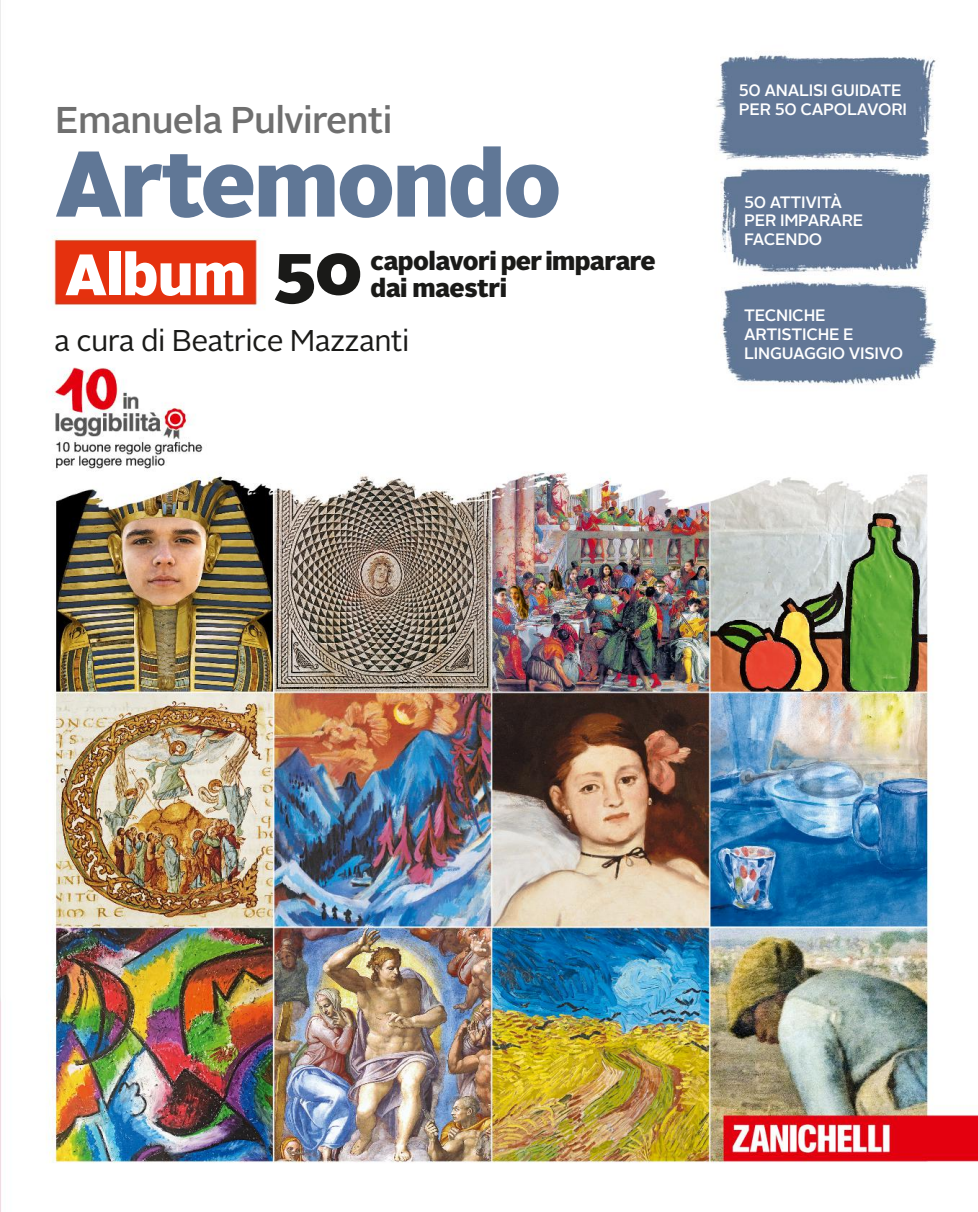
<style>
.page{position:relative;width:978px;height:1212px;background:#fff}
.page>*{position:absolute;margin:0;border:0;box-sizing:border-box;transform-origin:0 0}
.t1{font:900 93px "Alright Sans";letter-spacing:-.02em;color:#607796}
.t2{font:900 70.2px "Alright Sans";color:#1a1a18}
.t3{font:900 58.2px "Alright Sans";letter-spacing:-.01em;color:#fff}
.t4{font:500 37.2px "Alright Sans";letter-spacing:-.02em;color:#6f6f6f}
.t5{font:30px "Alright Sans";letter-spacing:-.02em;color:#1a1a18}
.t6{font:900 25.5px/26.7px "Alright Sans";letter-spacing:-.02em;color:#1a1a18}
.t7{font:500 16.5px/18.8px "Alright Sans";letter-spacing:-.015em;color:#fff}
</style>
<div class="page">
<img style="left:0;top:0;width:978px;height:1212px">
<h3 class="t4" style="left:55px;top:105px;width:339px">Emanuela Pulvirenti</h3>
<h1 class="t1" style="left:55px;top:146px;width:507px">Artemondo</h1>
<h3 class="t3" style="left:65px;top:251px;width:182px">Album</h3>
<h3 class="t6" style="left:370px;top:250px;width:287px">capolavori per imparare dai maestri</h3>
<h3 class="t5" style="left:54px;top:328px;width:357px">a cura di Beatrice Mazzanti</h3>
<h2 class="t2" style="left:273px;top:241px;width:92px">50</h2>
<p class="t7" style="left:739px;top:82px;width:170px">50 ANALISI GUIDATE<br>PER 50 CAPOLAVORI</p>
<p class="t7" style="left:744px;top:194px;width:121px">50 ATTIVITÀ<br>PER IMPARARE<br>FACENDO</p>
<p class="t7" style="left:744px;top:307px;width:161px">TECNICHE<br>ARTISTICHE E<br>LINGUAGGIO VISIVO</p>
</div>
